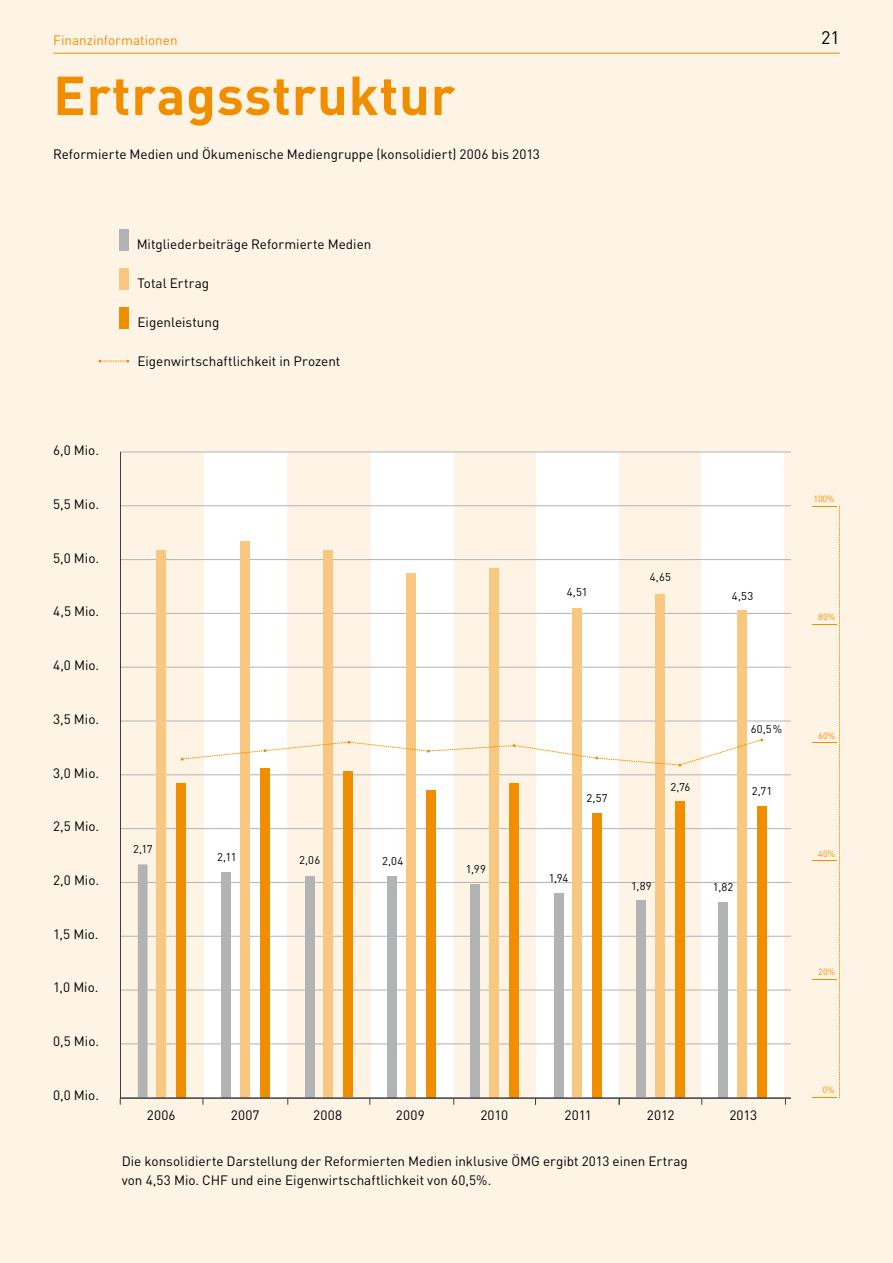
<style>
.page{position:relative;width:893px;height:1263px;background:#fff}
.page>*{position:absolute;margin:0;border:0;box-sizing:border-box;transform-origin:0 0}
.t1{font:700 54px "DI Nref";letter-spacing:.01em;color:#f18e00}
.t2{font:18px "DI Nref";color:#000}
.t3{font:13.5px/19.5px "DI Nref";color:#000}
.t4{font:13.5px "DI Nref";color:#f18e00}
.t5{font:11.25px "DI Nref";letter-spacing:.025em;color:#000}
.t6{font:9px "DI Nref";color:#f18e00}
</style>
<div class="page">
<div style="left:1px;top:0;width:892px;height:1263px;background:#fef4e6"></div>
<hr style="left:0;top:0;width:1px;height:1263px;background:#fef4e6">
<hr style="left:53px;top:53px;width:787px;height:1px;background:#f18e00">
<div style="left:204px;top:452px;width:82px;height:647px;background:#fff"></div>
<div style="left:371px;top:452px;width:82px;height:647px;background:#fff"></div>
<div style="left:537px;top:452px;width:82px;height:647px;background:#fff"></div>
<div style="left:701px;top:452px;width:83px;height:647px;background:#fff"></div>
<hr style="left:120px;top:452px;width:671px;height:1px;background:#b1b3b4">
<hr style="left:120px;top:505px;width:671px;height:1px;background:#b1b3b4">
<hr style="left:120px;top:559px;width:671px;height:1px;background:#b1b3b4">
<hr style="left:120px;top:613px;width:671px;height:1px;background:#b1b3b4">
<hr style="left:120px;top:667px;width:671px;height:1px;background:#b1b3b4">
<hr style="left:120px;top:721px;width:671px;height:1px;background:#b1b3b4">
<hr style="left:120px;top:774px;width:671px;height:1px;background:#b1b3b4">
<hr style="left:120px;top:828px;width:671px;height:1px;background:#b1b3b4">
<hr style="left:120px;top:882px;width:671px;height:1px;background:#b1b3b4">
<hr style="left:120px;top:936px;width:671px;height:1px;background:#b1b3b4">
<hr style="left:120px;top:990px;width:671px;height:1px;background:#b1b3b4">
<hr style="left:120px;top:1043px;width:671px;height:1px;background:#b1b3b4">
<hr style="left:120px;top:452px;width:1px;height:646px;background:#3e3d40">
<svg style="left:812px;top:506px;width:28px;height:592px"></svg>
<div style="left:120px;top:268px;width:9px;height:22px;background:#f8c780"></div>
<div style="left:120px;top:230px;width:9px;height:21px;background:#b1b3b4"></div>
<div style="left:120px;top:307px;width:9px;height:22px;background:#f18e00"></div>
<div style="left:138px;top:864px;width:10px;height:233px;background:#b1b3b4"></div>
<div style="left:176px;top:783px;width:10px;height:314px;background:#f18e00"></div>
<div style="left:157px;top:550px;width:9px;height:547px;background:#f8c780"></div>
<div style="left:222px;top:872px;width:9px;height:225px;background:#b1b3b4"></div>
<div style="left:260px;top:768px;width:10px;height:329px;background:#f18e00"></div>
<div style="left:240px;top:541px;width:10px;height:556px;background:#f8c780"></div>
<div style="left:305px;top:876px;width:9px;height:221px;background:#b1b3b4"></div>
<div style="left:343px;top:771px;width:10px;height:326px;background:#f18e00"></div>
<div style="left:324px;top:550px;width:9px;height:547px;background:#f8c780"></div>
<div style="left:426px;top:790px;width:9px;height:307px;background:#f18e00"></div>
<div style="left:387px;top:876px;width:10px;height:221px;background:#b1b3b4"></div>
<div style="left:406px;top:573px;width:10px;height:524px;background:#f8c780"></div>
<div style="left:471px;top:884px;width:9px;height:213px;background:#b1b3b4"></div>
<div style="left:489px;top:568px;width:10px;height:529px;background:#f8c780"></div>
<div style="left:509px;top:783px;width:9px;height:315px;background:#f18e00"></div>
<div style="left:554px;top:893px;width:9px;height:204px;background:#b1b3b4"></div>
<div style="left:572px;top:608px;width:10px;height:489px;background:#f8c780"></div>
<div style="left:592px;top:813px;width:10px;height:285px;background:#f18e00"></div>
<div style="left:636px;top:900px;width:10px;height:197px;background:#b1b3b4"></div>
<div style="left:719px;top:902px;width:9px;height:196px;background:#b1b3b4"></div>
<div style="left:655px;top:594px;width:10px;height:503px;background:#f8c780"></div>
<div style="left:737px;top:611px;width:10px;height:487px;background:#f8c780"></div>
<div style="left:675px;top:801px;width:9px;height:297px;background:#f18e00"></div>
<div style="left:757px;top:806px;width:9px;height:292px;background:#f18e00"></div>
<svg style="left:99px;top:360px;width:30px;height:3px"></svg>
<hr style="left:120px;top:1097px;width:671px;height:2px;background:#3e3d40">
<svg style="left:181px;top:738px;width:582px;height:29px"></svg>
<p class="t4" style="left:53px;top:32px;width:126px">Finanzinformationen</p>
<h1 class="t1" style="left:53px;top:60px;width:404px">Ertragsstruktur</h1>
<p class="t3" style="left:53px;top:144px;width:488px">Reformierte Medien und Ökumenische Mediengruppe (konsolidiert) 2006 bis 2013</p>
<p class="t3" style="left:137px;top:234px;width:236px">Mitgliederbeiträge Reformierte Medien</p>
<p class="t3" style="left:137px;top:273px;width:73px">Total Ertrag</p>
<p class="t3" style="left:137px;top:312px;width:84px">Eigenleistung</p>
<p class="t3" style="left:137px;top:351px;width:204px">Eigenwirtschaftlichkeit in Prozent</p>
<p class="t3" style="left:53px;top:440px;width:47px">6,0 Mio.</p>
<p class="t3" style="left:53px;top:494px;width:47px">5,5 Mio.</p>
<p class="t3" style="left:53px;top:548px;width:47px">5,0 Mio.</p>
<p class="t3" style="left:53px;top:602px;width:48px">4,5 Mio.</p>
<p class="t3" style="left:53px;top:655px;width:48px">4,0 Mio.</p>
<p class="t3" style="left:53px;top:709px;width:47px">3,5 Mio.</p>
<p class="t3" style="left:53px;top:763px;width:47px">3,0 Mio.</p>
<p class="t3" style="left:53px;top:816px;width:47px">2,5 Mio.</p>
<p class="t3" style="left:53px;top:870px;width:47px">2,0 Mio.</p>
<p class="t3" style="left:53px;top:924px;width:47px">1,5 Mio.</p>
<p class="t3" style="left:53px;top:977px;width:47px">1,0 Mio.</p>
<p class="t3" style="left:53px;top:1031px;width:47px">0,5 Mio.</p>
<p class="t3" style="left:53px;top:1085px;width:47px">0,0 Mio.</p>
<p class="t5" style="left:133px;top:842px;width:21px">2,17</p>
<p class="t5" style="left:217px;top:850px;width:21px">2,11</p>
<p class="t5" style="left:299px;top:853px;width:23px">2,06</p>
<p class="t5" style="left:382px;top:854px;width:23px">2,04</p>
<p class="t5" style="left:466px;top:862px;width:22px">1,99</p>
<p class="t5" style="left:567px;top:585px;width:22px">4,51</p>
<p class="t5" style="left:650px;top:570px;width:23px">4,65</p>
<p class="t5" style="left:732px;top:588px;width:23px">4,53</p>
<p class="t5" style="left:587px;top:791px;width:23px">2,57</p>
<p class="t5" style="left:670px;top:779px;width:22px">2,76</p>
<p class="t5" style="left:751px;top:722px;width:33px">60,5%</p>
<p class="t5" style="left:752px;top:784px;width:22px">2,71</p>
<p class="t5" style="left:549px;top:871px;width:21px">1,94</p>
<p class="t5" style="left:631px;top:878px;width:22px">1,89</p>
<p class="t5" style="left:713px;top:880px;width:22px">1,82</p>
<p class="t3" style="left:147px;top:1105px;width:30px">2006</p>
<p class="t3" style="left:231px;top:1105px;width:30px">2007</p>
<p class="t3" style="left:313px;top:1105px;width:31px">2008</p>
<p class="t3" style="left:396px;top:1105px;width:30px">2009</p>
<p class="t3" style="left:480px;top:1105px;width:29px">2010</p>
<p class="t3" style="left:565px;top:1105px;width:29px">2011</p>
<p class="t3" style="left:647px;top:1105px;width:29px">2012</p>
<p class="t3" style="left:729px;top:1105px;width:29px">2013</p>
<p class="t3" style="left:122px;top:1151px;width:568px">Die konsolidierte Darstellung der Reformierten Medien inklusive ÖMG ergibt 2013 einen Ertrag von 4,53 Mio. CHF und eine Eigenwirtschaftlichkeit von 60,5%.</p>
<h2 class="t2" style="left:821px;top:27px;width:20px">21</h2>
<p class="t6" style="left:814px;top:493px;width:23px">100%</p>
<p class="t6" style="left:818px;top:611px;width:18px">80%</p>
<p class="t6" style="left:818px;top:730px;width:18px">60%</p>
<p class="t6" style="left:818px;top:848px;width:18px">40%</p>
<p class="t6" style="left:818px;top:966px;width:18px">20%</p>
<p class="t6" style="left:822px;top:1084px;width:14px">0%</p>
</div>
